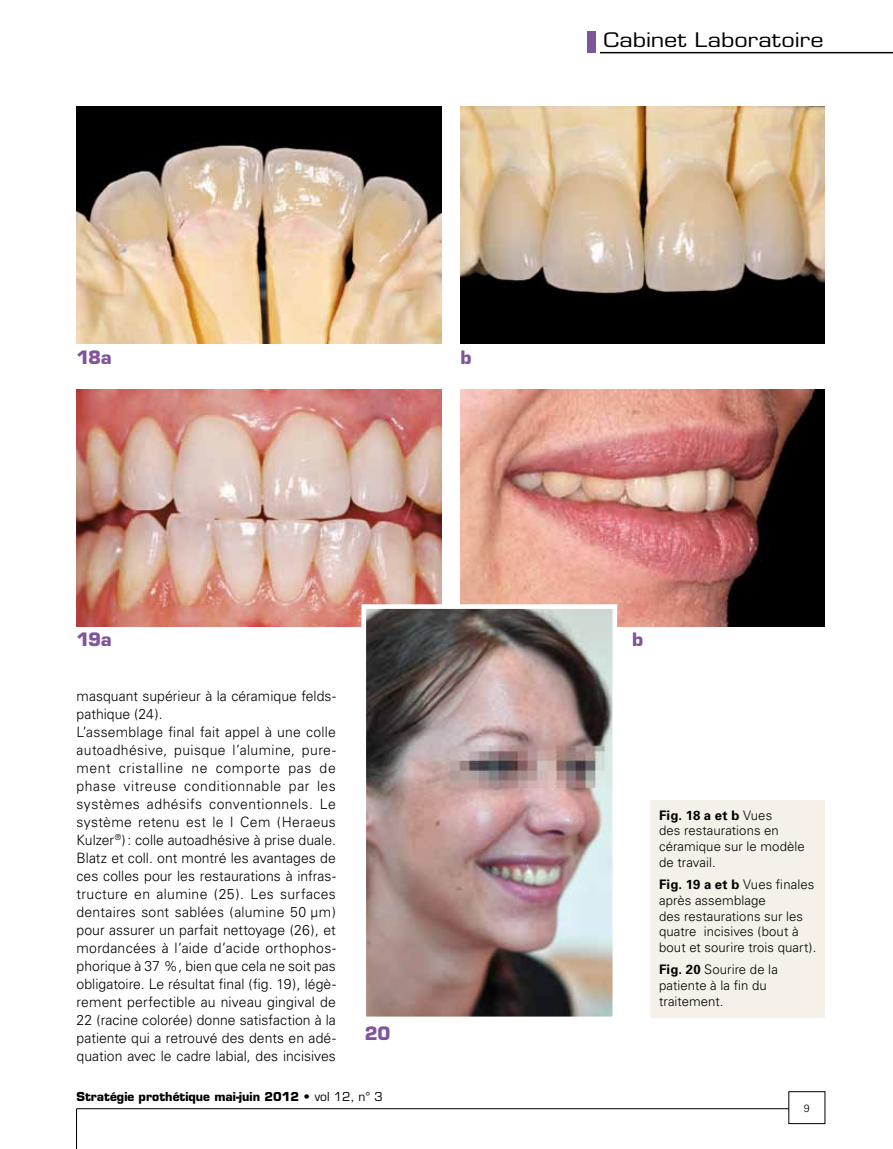
<style>
.page{position:relative;width:893px;height:1149px;background:#fff}
.page>*{position:absolute;margin:0;border:0;box-sizing:border-box;transform-origin:0 0}
.t1{font:19.5px "Eurostile";color:#000;scale:1.2 1}
.t2{font:700 18px "Eurostile";letter-spacing:-.025em;color:#7e549a}
.t3{font:300 14.25px/18px "Univers";letter-spacing:.01em;color:#000}
.t4{font:300 13.2px/15.8px "Univers";letter-spacing:.005em;color:#000}
.t5{font:700 12px "Eurostile";color:#000}
.t6{font:300 10.5px "Univers";color:#000}
.s1{font-weight:400}
.s2{font-weight:700}
</style>
<div class="page">
<hr style="left:77px;top:1108px;width:712px;height:1px;background:#000">
<hr style="left:76px;top:1108px;width:1px;height:40px;background:#000">
<hr style="left:600px;top:52px;width:293px;height:1px;background:#000">
<div style="left:588px;top:31px;width:8px;height:22px;background:#7e549a"></div>
<img style="left:77px;top:106px;width:364px;height:237px">
<img style="left:460px;top:106px;width:365px;height:237px">
<img style="left:77px;top:389px;width:364px;height:237px">
<img style="left:460px;top:389px;width:365px;height:237px">
<img style="left:367px;top:610px;width:244px;height:404px">
<div style="left:361px;top:604px;width:256px;height:416px;border:5px solid #fff"></div>
<div style="left:651px;top:800px;width:174px;height:217px;background:#f5f1e8"></div>
<p class="t2" style="left:77px;top:346px;width:37px">18a</p>
<p class="t2" style="left:461px;top:346px;width:13px">b</p>
<h1 class="t1" style="left:604px;top:28px;width:185px">Cabinet Laboratoire</h1>
<p class="t2" style="left:77px;top:628px;width:37px">19a</p>
<p class="t2" style="left:632px;top:628px;width:13px">b</p>
<p class="t3" style="left:77px;top:686px;width:261px">masquant supérieur à la céramique felds&shy;pathique (24).<br>L’assemblage final fait appel à une colle autoadhésive, puisque l’alumine, pure&shy;ment cristalline ne comporte pas de phase vitreuse conditionnable par les systèmes adhésifs conventionnels. Le système retenu est le I Cem (Heraeus Kulzer<sup>®</sup>): colle autoadhésive à prise duale.<br>Blatz et coll. ont montré les avantages de ces colles pour les restaurations à infras&shy;tructure en alumine (25). Les surfaces dentaires sont sablées (alumine 50 µm) pour assurer un parfait nettoyage (26), et mordancées à l’aide d’acide orthophos&shy;phorique à 37 %, bien que cela ne soit pas obligatoire. Le résultat final (fig. 19), légè&shy;rement perfectible au niveau gingival de 22 (racine colorée) donne satisfaction à la patiente qui a retrouvé des dents en adé&shy;quation avec le cadre labial, des incisives</p>
<p class="t2" style="left:365px;top:1022px;width:27px">20</p>
<p class="t5" style="left:77px;top:1089px;width:308px">Stratégie prothétique mai-juin 2012 • <span class="s1">vol 12, n° 3</span></p>
<p class="t4" style="left:659px;top:806px;width:147px"><span class="s2">Fig. 18 a et b</span> Vues<br>des restaurations en céramique sur le modèle de travail.</p>
<p class="t4" style="left:659px;top:876px;width:159px"><span class="s2">Fig. 19 a et b</span> Vues finales après assemblage<br>des restaurations sur les quatre incisives (bout à bout et sourire trois quart).</p>
<p class="t4" style="left:659px;top:961px;width:120px"><span class="s2">Fig. 20</span> Sourire de la patiente à la fin du traitement.</p>
<p class="t6" style="left:804px;top:1101px;width:7px">9</p>
</div>
